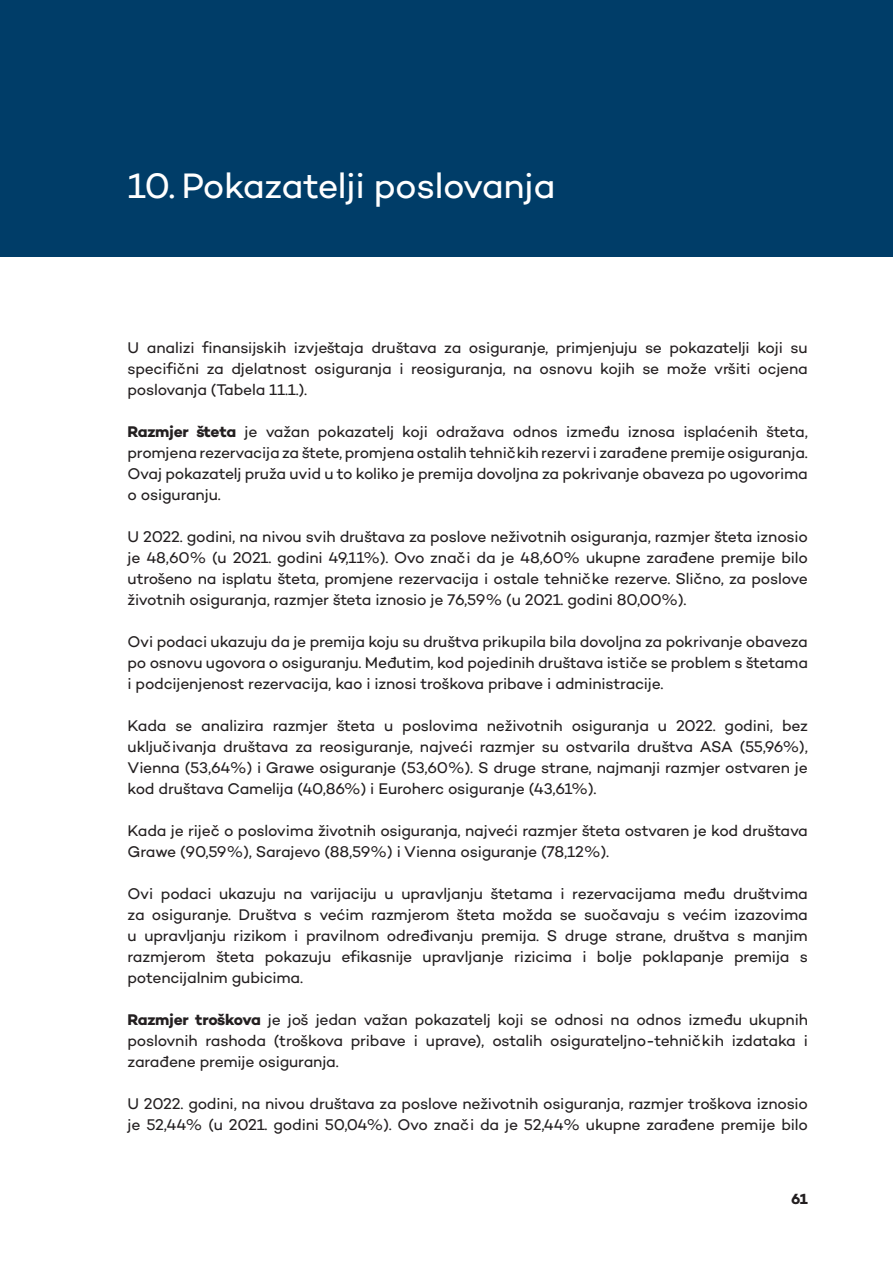
<style>
.page{position:relative;width:893px;height:1263px;background:#fff}
.page>*{position:absolute;margin:0;border:0;box-sizing:border-box;transform-origin:0 0}
.t1{font:36px "Campton";letter-spacing:-.015em;color:#fff}
.t2{font:15.75px/21px "Campton";letter-spacing:-.01em;color:#231f20;text-align:justify}
.t3{font:700 15px "Campton";color:#231f20}
.s1{font-weight:700}
</style>
<div class="page">
<div style="left:0;top:0;width:893px;height:256px;background:#003d68"></div>
<h1 class="t1" style="left:128px;top:163px;width:429px">10. Pokazatelji poslovanja</h1>
<p class="t2" style="left:128px;top:337px;width:682px">U analizi finansijskih izvještaja društava za osiguranje, primjenjuju se pokazatelji koji su specifični za djelatnost osiguranja i reosiguranja, na osnovu kojih se može vršiti ocjena poslovanja (Tabela 11.1.).</p>
<p class="t2" style="left:128px;top:421px;width:682px"><span class="s1">Razmjer šteta</span> je važan pokazatelj koji odražava odnos između iznosa isplaćenih šteta, promjena rezervacija za štete, promjena ostalih tehničkih rezervi i zarađene premije osiguranja.<br>Ovaj pokazatelj pruža uvid u to koliko je premija dovoljna za pokrivanje obaveza po ugovorima o osiguranju.</p>
<p class="t2" style="left:128px;top:526px;width:682px">U 2022. godini, na nivou svih društava za poslove neživotnih osiguranja, razmjer šteta iznosio je 48,60% (u 2021. godini 49,11%). Ovo znači da je 48,60% ukupne zarađene premije bilo utrošeno na isplatu šteta, promjene rezervacija i ostale tehničke rezerve. Slično, za poslove životnih osiguranja, razmjer šteta iznosio je 76,59% (u 2021. godini 80,00%).</p>
<p class="t2" style="left:128px;top:631px;width:682px">Ovi podaci ukazuju da je premija koju su društva prikupila bila dovoljna za pokrivanje obaveza po osnovu ugovora o osiguranju. Međutim, kod pojedinih društava ističe se problem s štetama i podcijenjenost rezervacija, kao i iznosi troškova pribave i administracije.</p>
<p class="t2" style="left:128px;top:715px;width:682px">Kada se analizira razmjer šteta u poslovima neživotnih osiguranja u 2022. godini, bez uključivanja društava za reosiguranje, najveći razmjer su ostvarila društva ASA (55,96%), Vienna (53,64%) i Grawe osiguranje (53,60%). S druge strane, najmanji razmjer ostvaren je kod društava Camelija (40,86%) i Euroherc osiguranje (43,61%).</p>
<p class="t2" style="left:128px;top:820px;width:682px">Kada je riječ o poslovima životnih osiguranja, najveći razmjer šteta ostvaren je kod društava<br>Grawe (90,59%), Sarajevo (88,59%) i Vienna osiguranje (78,12%).</p>
<p class="t2" style="left:128px;top:883px;width:682px">Ovi podaci ukazuju na varijaciju u upravljanju štetama i rezervacijama među društvima za osiguranje. Društva s većim razmjerom šteta možda se suočavaju s većim izazovima u upravljanju rizikom i pravilnom određivanju premija. S druge strane, društva s manjim razmjerom šteta pokazuju efikasnije upravljanje rizicima i bolje poklapanje premija s potencijalnim gubicima.</p>
<p class="t2" style="left:128px;top:1009px;width:682px"><span class="s1">Razmjer troškova</span> je još jedan važan pokazatelj koji se odnosi na odnos između ukupnih poslovnih rashoda (troškova pribave i uprave), ostalih osigurateljno-tehničkih izdataka i zarađene premije osiguranja.</p>
<p class="t2" style="left:128px;top:1093px;width:682px">U 2022. godini, na nivou društava za poslove neživotnih osiguranja, razmjer troškova iznosio je 52,44% (u 2021. godini 50,04%). Ovo znači da je 52,44% ukupne zarađene premije bilo</p>
<p class="t3" style="left:791px;top:1190px;width:18px">61</p>
</div>
